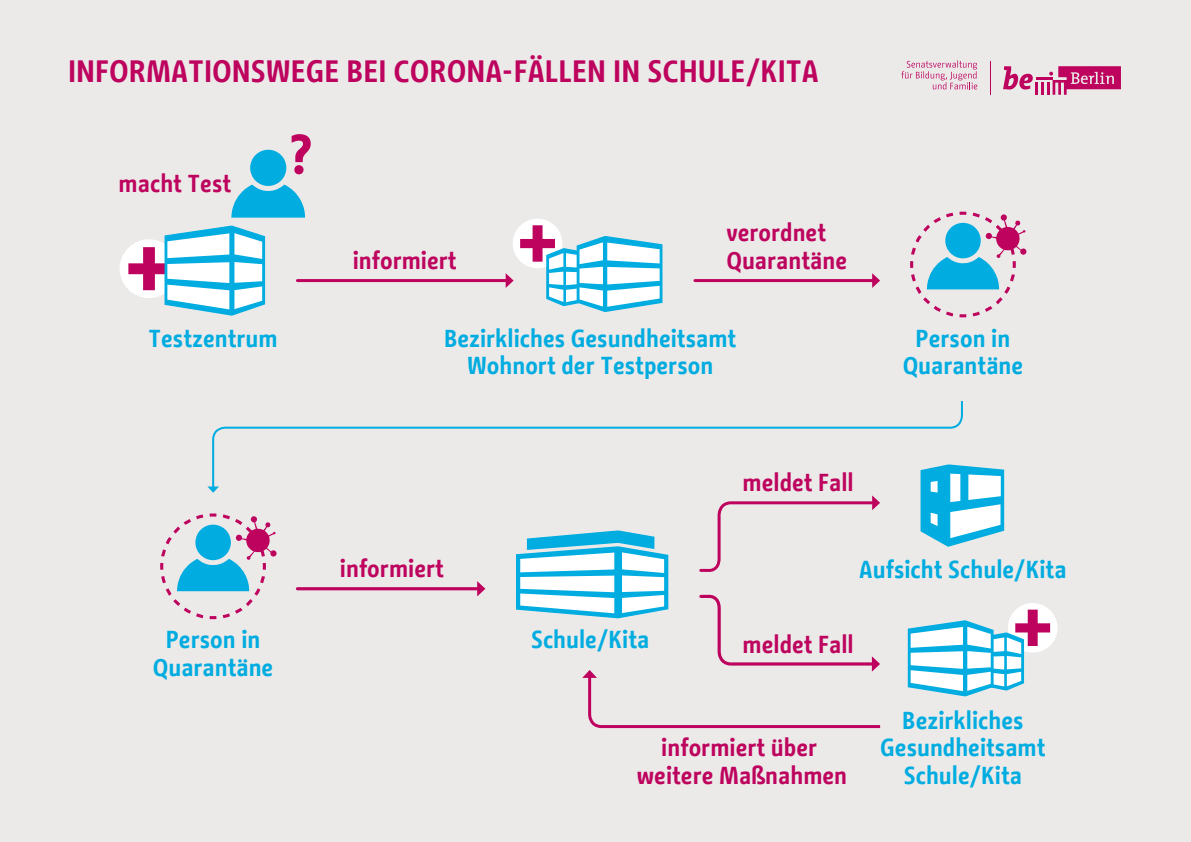
<style>
.page{position:relative;width:1191px;height:842px;background:#eceae9}
.page>*{position:absolute;margin:0;border:0;box-sizing:border-box;transform-origin:0 0}
.t1{font:700 55.6px "BMF Change";color:#bd035e}
.t2{font:700 30.8px "BMF Change";color:#bd035e}
.t3{font:700 24.4px/27.8px "BMF Change";color:#00ace0;text-align:center}
.t4{font:700 24.4px/27.8px "BMF Change";color:#bd035e}
</style>
<div class="page">
<div style="left:1008px;top:603px;width:49px;height:50px;background:#fff;border-radius:50%"></div>
<svg style="left:907px;top:610px;width:143px;height:86px"></svg>
<div style="left:120px;top:239px;width:58px;height:59px;background:#fff;border-radius:50%"></div>
<svg style="left:128px;top:226px;width:137px;height:90px"></svg>
<hr style="left:695px;top:279px;width:180px;height:3px;background:#bd035e">
<svg style="left:872px;top:273px;width:8px;height:15px"></svg>
<hr style="left:297px;top:279px;width:211px;height:3px;background:#bd035e">
<svg style="left:505px;top:273px;width:8px;height:15px"></svg>
<hr style="left:297px;top:587px;width:183px;height:3px;background:#bd035e">
<svg style="left:477px;top:581px;width:8px;height:15px"></svg>
<svg style="left:231px;top:185px;width:74px;height:33px"></svg>
<div style="left:250px;top:150px;width:36px;height:36px;background:#00ace0;border-radius:50%"></div>
<svg style="left:212px;top:401px;width:751px;height:85px"></svg>
<svg style="left:207px;top:486px;width:12px;height:7px"></svg>
<svg style="left:910px;top:211px;width:116px;height:107px"></svg>
<svg style="left:920px;top:464px;width:84px;height:83px;background:#7bd1ec"></svg>
<div style="left:960px;top:469px;width:8px;height:36px;background:#00ace0"></div>
<svg style="left:516px;top:495px;width:365px;height:234px"></svg>
<svg style="left:160px;top:513px;width:117px;height:107px"></svg>
<div style="left:513px;top:219px;width:49px;height:49px;background:#fff;border-radius:50%"></div>
<svg style="left:520px;top:225px;width:142px;height:87px"></svg>
<svg style="left:1003px;top:66px;width:118px;height:29px"></svg>
<hr style="left:989px;top:61px;width:1px;height:34px;background:#bd035e">
<svg style="left:901px;top:60px;width:76px;height:29px"></svg>
<p class="t2" style="left:68px;top:50px;width:752px">INFORMATIONSWEGE BEI CORONA-FÄLLEN IN SCHULE/KITA</p>
<p class="t4" style="left:119px;top:170px;width:114px">macht Test</p>
<h1 class="t1" style="left:290px;top:115px;width:23px">?</h1>
<p class="t4" style="left:353px;top:247px;width:106px">informiert</p>
<p class="t4" style="left:726px;top:219px;width:122px">verordnet<br>Quarantäne</p>
<p class="t3" style="left:444px;top:324px;width:294px">Bezirkliches Gesundheitsamt<br>Wohnort der Testperson</p>
<p class="t3" style="left:148px;top:324px;width:131px">Testzentrum</p>
<p class="t3" style="left:902px;top:324px;width:122px">Person in<br>Quarantäne</p>
<p class="t3" style="left:153px;top:626px;width:122px">Person in<br>Quarantäne</p>
<p class="t4" style="left:340px;top:555px;width:106px">informiert</p>
<p class="t4" style="left:742px;top:469px;width:113px">meldet Fall</p>
<p class="t3" style="left:531px;top:626px;width:120px">Schule/Kita</p>
<p class="t3" style="left:859px;top:556px;width:209px">Aufsicht Schule/Kita</p>
<p class="t4" style="left:742px;top:630px;width:113px">meldet Fall</p>
<p class="t4" style="left:637px;top:734px;width:212px;text-align:center">informiert über weitere Maßnahmen</p>
<p class="t3" style="left:880px;top:706px;width:167px">Bezirkliches<br>Gesundheitsamt<br>Schule/Kita</p>
</div>
